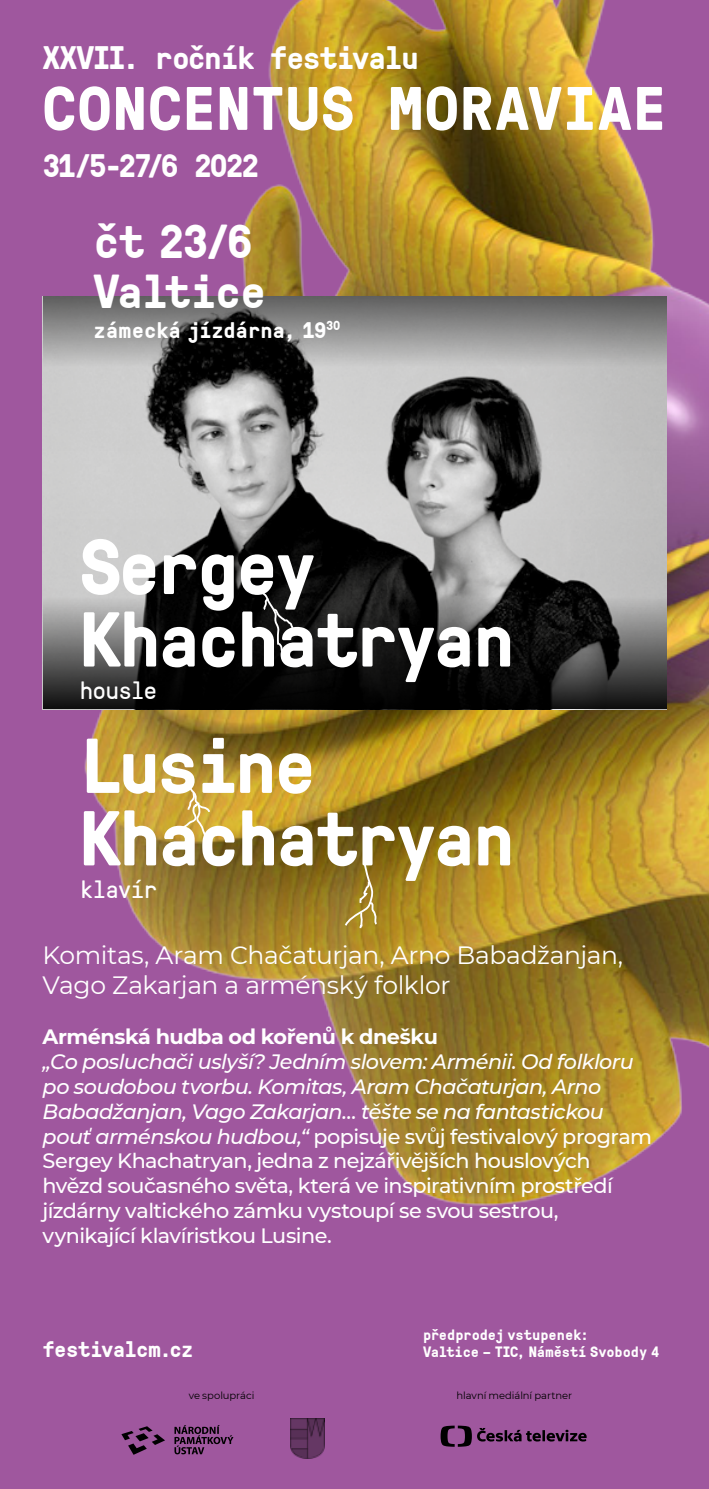
<style>
.page{position:relative;width:709px;height:1489px;background:#fff}
.page>*{position:absolute;margin:0;border:0;box-sizing:border-box;transform-origin:0 0}
.t1{font:700 77.5px/72.5px "GT Pressura Mono";letter-spacing:-.045em;color:#fff}
.t2{font:700 61.25px "GT Pressura Mono";letter-spacing:.02em;color:#fff}
.t3{font:700 47.5px/50px "GT Pressura Mono";letter-spacing:-.025em;color:#fff}
.t4{font:700 32.5px "GT Pressura Mono";letter-spacing:-.05em;color:#fff}
.t5{font:25px/30px "Montserrat";letter-spacing:-.015em;color:#fff}
.t6{font:25px "GT Pressura Mono";letter-spacing:-.04em;color:#fff}
.t7{font:700 22.5px "GT Pressura Mono";letter-spacing:-.01em;color:#fff}
.t8{font:500 20.75px/25px "Montserrat";letter-spacing:-.025em;color:#fff}
.t9{font:700 20.75px "Montserrat";letter-spacing:-.02em;color:#fff}
.t10{font:700 15px/17.5px "GT Pressura Mono";letter-spacing:-.005em;color:#fff}
.t11{font:10px "Montserrat";letter-spacing:-.005em;color:#000}
.s1{font-style:italic}
</style>
<div class="page">
<div style="left:0;top:0;width:709px;height:1488px;background:#9f579e"></div>
<img style="left:42px;top:0;width:667px;height:1206px">
<svg style="left:121px;top:1426px;width:44px;height:28px"></svg>
<svg style="left:174px;top:1425px;width:59px;height:29px"></svg>
<svg style="left:440px;top:1425px;width:147px;height:21px"></svg>
<img style="left:43px;top:451px;width:623px;height:68px">
<svg style="left:43px;top:296px;width:623px;height:155px;background:#8b8b8b"></svg>
<svg style="left:43px;top:519px;width:623px;height:190px;background:#494848"></svg>
<svg style="left:257px;top:587px;width:38px;height:69px;background:#1e1e1e"></svg>
<svg style="left:178px;top:780px;width:33px;height:61px;background:#cdaa4c"></svg>
<svg style="left:343px;top:858px;width:36px;height:72px;background:#9f8536"></svg>
<img style="left:291px;top:1418px;width:34px;height:40px">
<h3 class="t4" style="left:43px;top:33px;width:378px">XXVII. ročník festivalu</h3>
<h2 class="t2" style="left:43px;top:64px;width:625px">concentus moraviae</h2>
<h3 class="t4" style="left:43px;top:142px;width:218px">31/5-27/6 2022</h3>
<h3 class="t3" style="left:94px;top:214px;width:174px">čt 23/6<br>Valtice</h3>
<p class="t7" style="left:94px;top:313px;width:248px">zámecká jízdárna, 19<sup>30</sup></p>
<h1 class="t1" style="left:79px;top:527px;width:437px">Sergey<br>Khachatryan</h1>
<p class="t6" style="left:79px;top:672px;width:79px">housle</p>
<h1 class="t1" style="left:79px;top:726px;width:437px">Lusine<br>Khachatryan</h1>
<p class="t6" style="left:79px;top:871px;width:79px">klavír</p>
<p class="t5" style="left:43px;top:939px;width:582px">Komitas, Aram Chačaturjan, Arno Babadžanjan,<br>Vago Zakarjan a arménský folklor</p>
<p class="t9" style="left:43px;top:1021px;width:397px">Arménská hudba od kořenů k dnešku</p>
<p class="t8" style="left:43px;top:1048px;width:611px"><span class="s1">„Co posluchači uslyší? Jedním slovem: Arménii. Od folkloru po soudobou tvorbu. Komitas, Aram Chačaturjan, Arno Babadžanjan, Vago Zakarjan… těšte se na fantastickou pouť arménskou hudbou,“</span> popisuje svůj festivalový program Sergey Khachatryan, jedna z nejzářivějších houslových hvězd současného světa, která ve inspirativním prostředí jízdárny valtického zámku vystoupí se svou sestrou, vynikající klavíristkou Lusine.</p>
<p class="t7" style="left:43px;top:1332px;width:153px">festivalcm.cz</p>
<p class="t10" style="left:423px;top:1324px;width:237px">předprodej vstupenek:<br>Valtice – TIC, Náměstí Svobody 4</p>
<p class="t11" style="left:189px;top:1388px;width:67px">ve spolupráci</p>
<p class="t11" style="left:456px;top:1388px;width:117px">hlavní mediální partner</p>
</div>
